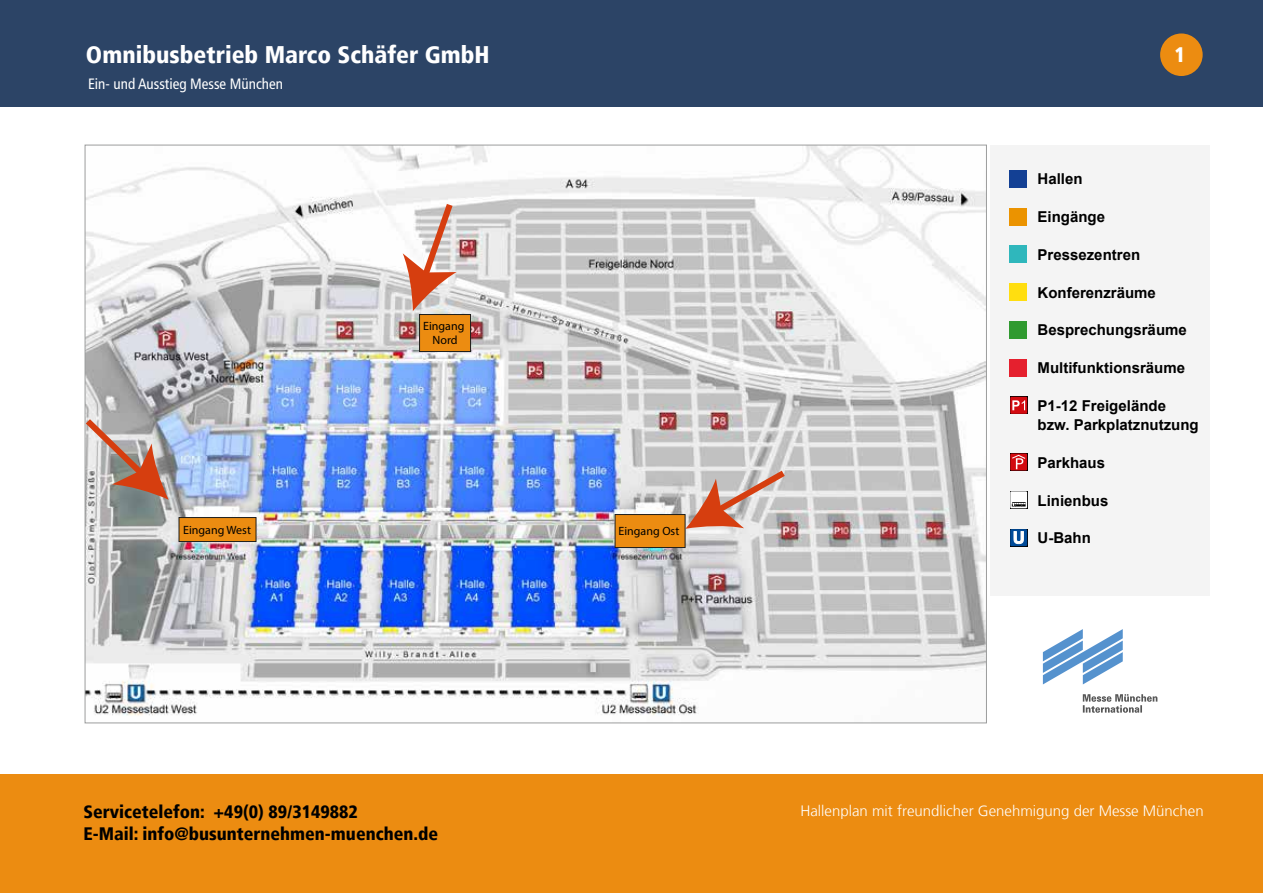
<style>
.page{position:relative;width:1263px;height:893px;background:#fff}
.page>*{position:absolute;margin:0;border:0;box-sizing:border-box;transform-origin:0 0}
.t1{font:900 condensed 24px "Frutiger LT";color:#fff}
.t2{font:900 condensed 21px "Frutiger LT";color:#fff}
.t3{font:900 condensed 18px/21.6px "Frutiger LT";color:#000}
.t4{font:700 15px/18.9px "Arial";color:#000}
.t5{font:300 15px "Frutiger LT";color:#fff}
.t6{font:condensed 15px "Frutiger LT";color:#fff}
.t7{font:12px/14.4px "Myriad Pro";color:#000;text-align:center}
</style>
<div class="page">
<div style="left:990px;top:145px;width:220px;height:451px;background:#f4f4f4"></div>
<svg style="left:1043px;top:629px;width:80px;height:55px"></svg>
<svg style="left:1083px;top:694px;width:74px;height:19px"></svg>
<img style="left:87px;top:147px;width:898px;height:569px">
<div style="left:1010px;top:170px;width:17px;height:17px;background:#134094"></div>
<div style="left:1010px;top:208px;width:17px;height:17px;background:#eb9300"></div>
<div style="left:1010px;top:246px;width:17px;height:17px;background:#2fb7bc"></div>
<div style="left:1010px;top:284px;width:17px;height:17px;background:#ffde10"></div>
<div style="left:1010px;top:321px;width:17px;height:17px;background:#309a30"></div>
<div style="left:1010px;top:359px;width:17px;height:17px;background:#e5202e"></div>
<svg style="left:1010px;top:397px;width:17px;height:17px"></svg>
<svg style="left:1010px;top:470px;width:17px;height:1px"></svg>
<div style="left:1010px;top:453px;width:17px;height:17px;background:#d30a10"></div>
<svg style="left:1012px;top:455px;width:13px;height:14px"></svg>
<svg style="left:1010px;top:508px;width:17px;height:1px"></svg>
<div style="left:1010px;top:491px;width:17px;height:17px;background:#fff"></div>
<svg style="left:1012px;top:502px;width:14px;height:5px"></svg>
<svg style="left:1010px;top:529px;width:17px;height:17px"></svg>
<div style="left:0;top:0;width:1263px;height:106px;background:#2c4466"></div>
<div style="left:1160px;top:33px;width:43px;height:43px;background:#ec8c11;border-radius:50%"></div>
<div style="left:0;top:774px;width:1263px;height:119px;background:#ec8c11"></div>
<svg style="left:84px;top:413px;width:85px;height:87px;background:#b79c94"></svg>
<svg style="left:403px;top:197px;width:54px;height:114px"></svg>
<svg style="left:685px;top:465px;width:106px;height:64px;background:#d0b0a6"></svg>
<div style="left:419px;top:314px;width:52px;height:38px;background:#ec8c11;border:1px solid #1d1d1b"></div>
<div style="left:179px;top:517px;width:77px;height:25px;background:#ec8c11;border:1px solid #1d1d1b"></div>
<div style="left:615px;top:514px;width:70px;height:34px;background:#ec8c11;border:1px solid #1d1d1b"></div>
<h1 class="t1" style="left:86px;top:40px;width:405px">Omnibusbetrieb Marco Schäfer GmbH</h1>
<h2 class="t2" style="left:1174px;top:42px;width:12px">1</h2>
<p class="t6" style="left:88px;top:75px;width:196px">Ein- und Ausstieg Messe München</p>
<p class="t7" style="left:423px;top:319px;width:43px">Eingang<br>Nord</p>
<p class="t7" style="left:183px;top:522px;width:69px">Eingang West</p>
<p class="t7" style="left:618px;top:524px;width:62px">Eingang Ost</p>
<p class="t4" style="left:1037px;top:170px;width:47px">Hallen</p>
<p class="t4" style="left:1037px;top:208px;width:69px">Eingänge</p>
<p class="t4" style="left:1037px;top:246px;width:104px">Pressezentren</p>
<p class="t4" style="left:1037px;top:283px;width:120px">Konferenzräume</p>
<p class="t4" style="left:1037px;top:321px;width:151px">Besprechungsräume</p>
<p class="t4" style="left:1037px;top:359px;width:149px">Multifunktionsräume</p>
<p class="t4" style="left:1037px;top:397px;width:163px">P1-12 Freigelände bzw. Parkplatznutzung</p>
<p class="t4" style="left:1037px;top:453px;width:69px">Parkhaus</p>
<p class="t4" style="left:1037px;top:491px;width:72px">Linienbus</p>
<p class="t4" style="left:1037px;top:529px;width:55px">U-Bahn</p>
<p class="t3" style="left:83px;top:801px;width:356px">Servicetelefon: +49(0) 89/3149882<br>E-Mail: info@busunternehmen-muenchen.de</p>
<p class="t5" style="left:800px;top:802px;width:405px">Hallenplan mit freundlicher Genehmigung der Messe München</p>
</div>
